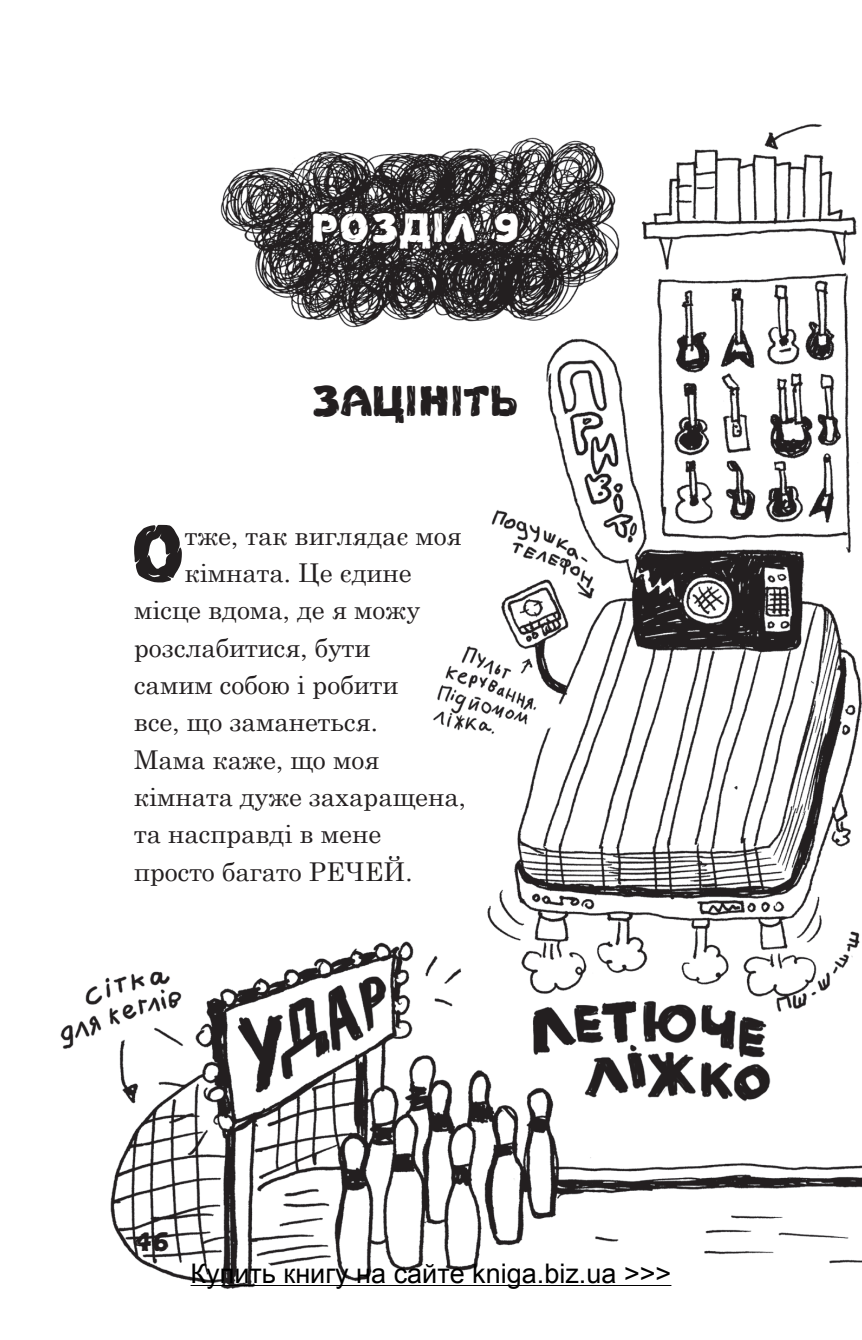
<style>
.page{position:relative;width:862px;height:1340px;background:#fff}
.page>*{position:absolute;margin:0;border:0;box-sizing:border-box;transform-origin:0 0}
.t1{font:700 75.6px "lj Turtles TMNT";color:#231f20;scale:.9 1}
.t2{font:700 40.5px "lj Turtles TMNT";color:#231f20}
.t3{font:700 38.25px "lj Turtles TMNT";color:#fff}
.t4{font:27px "Arial";color:#000}
.t5{font:25.88px "Century Schoolbook";color:#231f20}
.t6{font:700 24.75px "lj Turtles TMNT";color:#231f20}
</style>
<div class="page">
<img style="left:60px;top:123px;width:801px;height:1166px">
<img style="left:217px;top:134px;width:404px;height:198px">
<svg style="left:253px;top:165px;width:311px;height:213px"></svg>
<hr style="left:190px;top:1284px;width:481px;height:1px;background:#000">
<h3 class="t3" style="left:310px;top:203px;width:58px">РОЗДІЛ</h3>
<h3 class="t3" style="left:492px;top:203px;width:29px">9</h3>
<h2 class="t2" style="left:311px;top:374px;width:209px">ЗАЦІНІТЬ</h2>
<h1 class="t1" style="left:131px;top:504px;width:55px">О</h1>
<p class="t5" style="left:185px;top:513px;width:278px">тже, так виглядає моя</p>
<p class="t5" style="left:185px;top:551px;width:228px">кімната. Це єдине</p>
<p class="t5" style="left:134px;top:588px;width:287px">місце вдома, де я можу</p>
<p class="t5" style="left:134px;top:625px;width:238px">розслабитися, бути</p>
<p class="t5" style="left:134px;top:663px;width:266px">самим собою і робити</p>
<p class="t5" style="left:134px;top:700px;width:245px">все, що заманеться.</p>
<p class="t5" style="left:134px;top:737px;width:246px">Мама каже, що моя</p>
<p class="t5" style="left:134px;top:774px;width:333px">кімната дуже захаращена,</p>
<p class="t5" style="left:134px;top:812px;width:248px">та насправді в мене</p>
<p class="t5" style="left:134px;top:849px;width:280px">просто багато РЕЧЕЙ.</p>
<p class="t6" style="left:134px;top:1225px;width:37px">46</p>
<p class="t4" style="left:190px;top:1255px;width:482px">Купить книгу на сайте kniga.biz.ua &gt;&gt;&gt;</p>
</div>
